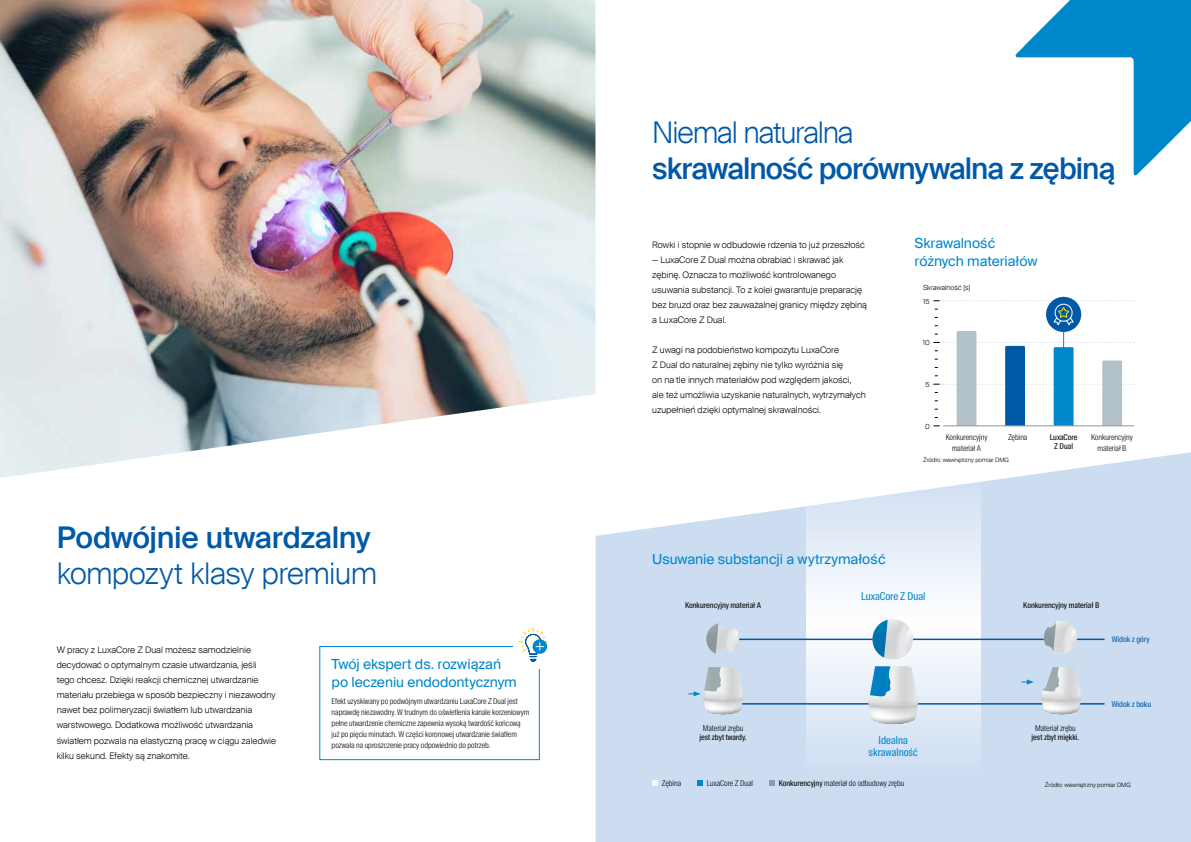
<style>
.page{position:relative;width:1191px;height:842px;background:#fff}
.page>*{position:absolute;margin:0;border:0;box-sizing:border-box;transform-origin:0 0}
.t1{font:500 30px "Suisse Intl";letter-spacing:-.025em;color:#0059a7}
.t2{font:300 30px "Suisse Intl";letter-spacing:-.03em;color:#0059a7}
.t3{font:14px/18px "Suisse Intl";letter-spacing:-.005em;color:#0086cb}
.t4{font:10.6px/12px "Suisse Intl Cond";color:#0086cb;text-align:center}
.t5{font:300 9px/15px "Suisse Intl";color:#000}
.t6{font:300 8px/11px "Suisse Intl Cond";color:#000;text-align:center}
.t7{font:8px/9px "Suisse Intl Cond";color:#000;text-align:center}
.t8{font:8px "Suisse Intl Cond";color:#0059a7}
.t9{font:300 7px "Suisse Intl";color:#000}
.t10{font:300 6px "Suisse Intl";color:#000}
.s1{font-weight:400}
</style>
<div class="page">
<img style="left:0;top:0;width:595px;height:478px">
<svg style="left:1015px;top:0;width:176px;height:176px"></svg>
<svg style="left:595px;top:452px;width:596px;height:390px;background:#d2e1f3"></svg>
<svg style="left:806px;top:468px;width:174px;height:306px"></svg>
<div style="left:1046px;top:297px;width:35px;height:35px;background:#0059a7;border-radius:50%"></div>
<svg style="left:933px;top:300px;width:201px;height:126px"></svg>
<hr style="left:722px;top:639px;width:382px;height:1px;background:#0059a7">
<hr style="left:722px;top:703px;width:382px;height:2px;background:#0059a7">
<div style="left:872px;top:619px;width:41px;height:41px;background:linear-gradient(to bottom,#dadcdd,#d9dbdc);border-radius:20px"></div>
<svg style="left:903px;top:619px;width:10px;height:41px"></svg>
<svg style="left:872px;top:620px;width:15px;height:38px"></svg>
<svg style="left:868px;top:666px;width:50px;height:61px;background:#b9d0dd"></svg>
<svg style="left:1041px;top:667px;width:40px;height:50px;background:#d0d6dc"></svg>
<svg style="left:1043px;top:621px;width:33px;height:33px"></svg>
<svg style="left:706px;top:623px;width:33px;height:31px"></svg>
<svg style="left:688px;top:667px;width:55px;height:50px;background:#ccd6e0"></svg>
<svg style="left:1021px;top:679px;width:12px;height:5px"></svg>
<div style="left:319px;top:646px;width:221px;height:114px;border:1px solid #0086cb"></div>
<svg style="left:652px;top:780px;width:6px;height:6px"></svg>
<svg style="left:697px;top:780px;width:6px;height:6px"></svg>
<svg style="left:769px;top:780px;width:5px;height:6px"></svg>
<div style="left:513px;top:632px;width:31px;height:37px;background:#fff"></div>
<svg style="left:518px;top:627px;width:30px;height:35px"></svg>
<h1 class="t1" style="left:57px;top:520px;width:315px">Podwójnie utwardzalny</h1>
<h1 class="t2" style="left:57px;top:556px;width:322px">kompozyt klasy premium</h1>
<p class="t5" style="left:57px;top:643px;width:221px">W pracy z LuxaCore Z Dual możesz samodzielnie decydować o optymalnym czasie utwardzania, jeśli tego chcesz. Dzięki reakcji chemicznej utwardzanie materiału przebiega w sposób bezpieczny i niezawodny nawet bez polimeryzacji światłem lub utwardzania warstwowego. Dodatkowa możliwość utwardzania światłem pozwala na elastyczną pracę w ciągu zaledwie kilku sekund. Efekty są znakomite.</p>
<h2 class="t3" style="left:332px;top:655px;width:187px">Twój ekspert ds. rozwiązań po leczeniu endodontycznym</h2>
<p class="t6" style="left:332px;top:695px;width:199px;text-align:left">Efekt uzyskiwany po podwójnym utwardzaniu LuxaCore Z Dual jest naprawdę niezawodny. W trudnym do oświetlenia kanale korzeniowym pełne utwardzenie chemiczne zapewnia wysoką twardość końcową już po pięciu minutach. W części koronowej utwardzanie światłem pozwala na uproszczenie pracy odpowiednio do potrzeb.</p>
<h1 class="t2" style="left:652px;top:115px;width:203px">Niemal naturalna</h1>
<h1 class="t1" style="left:652px;top:151px;width:464px">skrawalność porównywalna z zębiną</h1>
<p class="t5" style="left:652px;top:238px;width:214px">Rowki i stopnie w odbudowie rdzenia to już przeszłość</p>
<p class="t5" style="left:652px;top:253px;width:216px">— LuxaCore Z Dual można obrabiać i skrawać jak zębinę. Oznacza to możliwość kontrolowanego usuwania substancji. To z kolei gwarantuje preparację bez bruzd oraz bez zauważalnej granicy między zębiną a LuxaCore Z Dual.</p>
<p class="t5" style="left:652px;top:343px;width:215px">Z uwagi na podobieństwo kompozytu LuxaCore<br>Z Dual do naturalnej zębiny nie tylko wyróżnia się<br>on na tle innych materiałów pod względem jakości,<br>ale też umożliwia uzyskanie naturalnych, wytrzymałych uzupełnień dzięki optymalnej skrawalności.</p>
<h2 class="t3" style="left:914px;top:235px;width:125px">Skrawalność różnych materiałów</h2>
<p class="t9" style="left:923px;top:283px;width:49px">Skrawalność [s]</p>
<p class="t9" style="left:923px;top:297px;width:8px">15</p>
<p class="t9" style="left:922px;top:339px;width:8px">10</p>
<p class="t9" style="left:925px;top:380px;width:6px">5</p>
<p class="t9" style="left:925px;top:422px;width:6px">0</p>
<p class="t6" style="left:945px;top:432px;width:43px">Konkurencyjny materiał A</p>
<p class="t6" style="left:1008px;top:432px;width:21px">Zębina</p>
<p class="t7" style="left:1049px;top:432px;width:29px">LuxaCore<br>Z Dual</p>
<p class="t6" style="left:1091px;top:432px;width:43px">Konkurencyjny materiał B</p>
<p class="t10" style="left:923px;top:456px;width:88px">Źródło: wewnętrzny pomiar DMG</p>
<h2 class="t3" style="left:652px;top:550px;width:235px">Usuwanie substancji a wytrzymałość</h2>
<p class="t4" style="left:861px;top:590px;width:66px">LuxaCore Z Dual</p>
<p class="t7" style="left:685px;top:601px;width:77px">Konkurencyjny materiał A</p>
<p class="t7" style="left:1023px;top:601px;width:77px">Konkurencyjny materiał B</p>
<p class="t8" style="left:1111px;top:635px;width:39px">Widok z góry</p>
<p class="t6" style="left:702px;top:723px;width:42px">Materiał zrębu</p>
<p class="t7" style="left:699px;top:733px;width:49px">jest zbyt twardy.</p>
<p class="t4" style="left:868px;top:734px;width:51px">Idealna skrawalność</p>
<p class="t6" style="left:1035px;top:723px;width:42px">Materiał zrębu</p>
<p class="t7" style="left:1031px;top:733px;width:49px">jest zbyt miękki.</p>
<p class="t8" style="left:1111px;top:699px;width:41px">Widok z boku</p>
<p class="t6" style="left:662px;top:777px;width:21px">Zębina</p>
<p class="t6" style="left:707px;top:777px;width:48px">LuxaCore Z Dual</p>
<p class="t6" style="left:778px;top:777px;width:127px"><span class="s1">Konkurencyjny</span> materiał do odbudowy zrębu</p>
<p class="t10" style="left:1044px;top:781px;width:88px">Źródło: wewnętrzny pomiar DMG</p>
</div>
